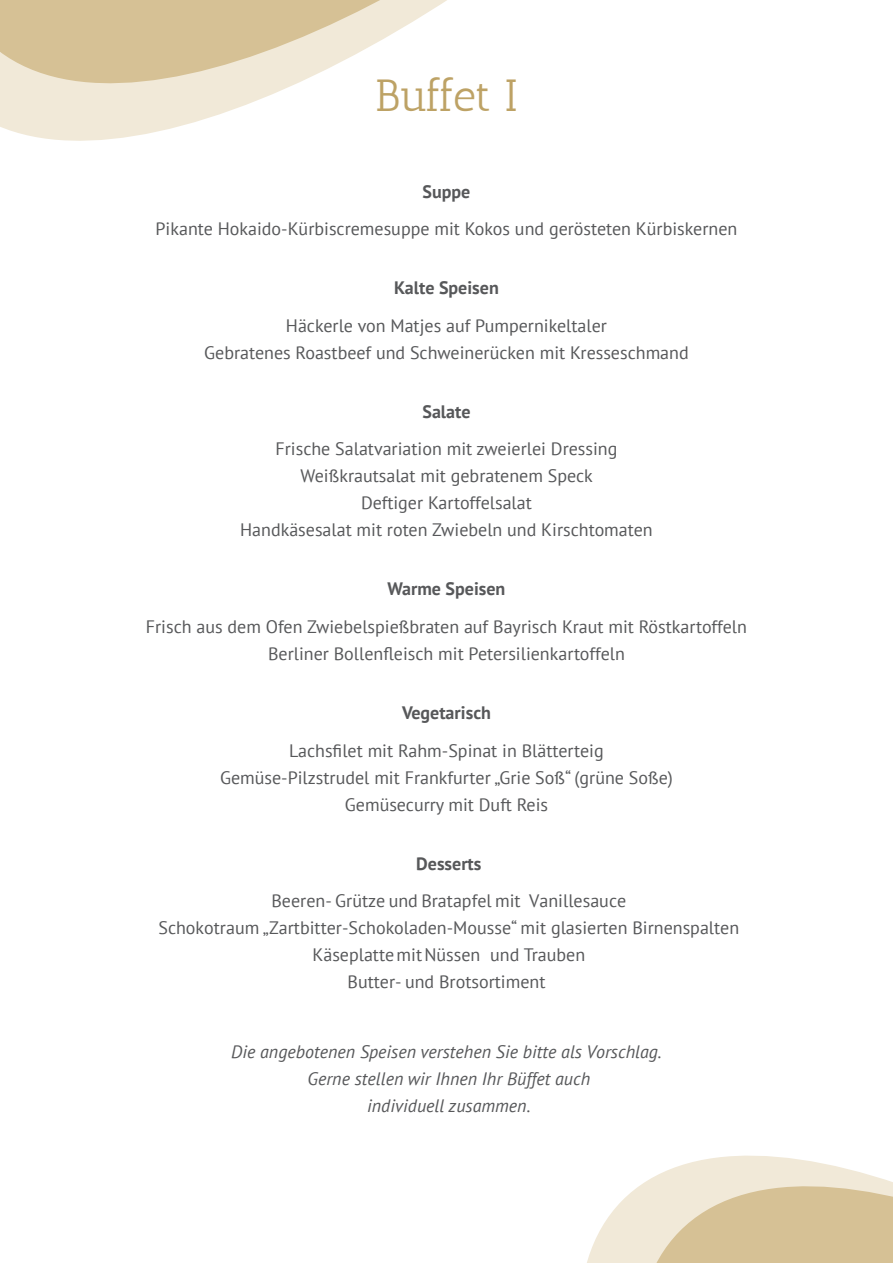
<style>
.page{position:relative;width:893px;height:1263px;background:#fff}
.page>*{position:absolute;margin:0;border:0;box-sizing:border-box;transform-origin:0 0}
.t1{font:45px "Antic Slab";letter-spacing:-.045em;color:#bda265}
.t2{font:18px/27px "PT Sans";color:#57585a;text-align:center}
.t3{font:italic 18px/27px "PT Sans";color:#57585a;text-align:center}
.t4{font:700 18px "PT Sans";color:#57585a}
</style>
<div class="page">
<svg style="left:0;top:0;width:447px;height:141px"></svg>
<svg style="left:587px;top:1155px;width:306px;height:108px"></svg>
<h1 class="t1" style="left:375px;top:69px;width:144px">Buffet I</h1>
<p class="t4" style="left:423px;top:179px;width:49px">Suppe</p>
<p class="t2" style="left:156px;top:215px;width:583px">Pikante Hokaido-Kürbiscremesuppe mit Kokos und gerösteten Kürbiskernen</p>
<p class="t4" style="left:394px;top:276px;width:106px">Kalte Speisen</p>
<p class="t2" style="left:204px;top:311px;width:486px">Häckerle von Matjes auf Pumpernikeltaler<br>Gebratenes Roastbeef und Schweinerücken mit Kresseschmand</p>
<p class="t4" style="left:422px;top:400px;width:50px">Salate</p>
<p class="t2" style="left:240px;top:435px;width:414px">Frische Salatvariation mit zweierlei Dressing Weißkrautsalat mit gebratenem Speck<br>Deftiger Kartoffelsalat<br>Handkäsesalat mit roten Zwiebeln und Kirschtomaten</p>
<p class="t4" style="left:387px;top:577px;width:119px">Warme Speisen</p>
<p class="t2" style="left:146px;top:613px;width:603px">Frisch aus dem Ofen Zwiebelspießbraten auf Bayrisch Kraut mit Röstkartoffeln<br>Berliner Bollenfleisch mit Petersilienkartoffeln</p>
<p class="t4" style="left:402px;top:701px;width:90px">Vegetarisch</p>
<p class="t2" style="left:220px;top:736px;width:454px">Lachsfilet mit Rahm-Spinat in Blätterteig<br>Gemüse-Pilzstrudel mit Frankfurter „Grie Soß“ (grüne Soße)<br>Gemüsecurry mit Duft Reis</p>
<p class="t4" style="left:416px;top:851px;width:67px">Desserts</p>
<p class="t2" style="left:158px;top:887px;width:582px">Beeren- Grütze und Bratapfel mit Vanillesauce<br>Schokotraum „Zartbitter-Schokoladen-Mousse“ mit glasierten Birnenspalten Käseplatte mit Nüssen und Trauben<br>Butter- und Brotsortiment</p>
<p class="t3" style="left:231px;top:1038px;width:432px">Die angebotenen Speisen verstehen Sie bitte als Vorschlag.<br>Gerne stellen wir Ihnen Ihr Büffet auch<br>individuell zusammen.</p>
</div>
